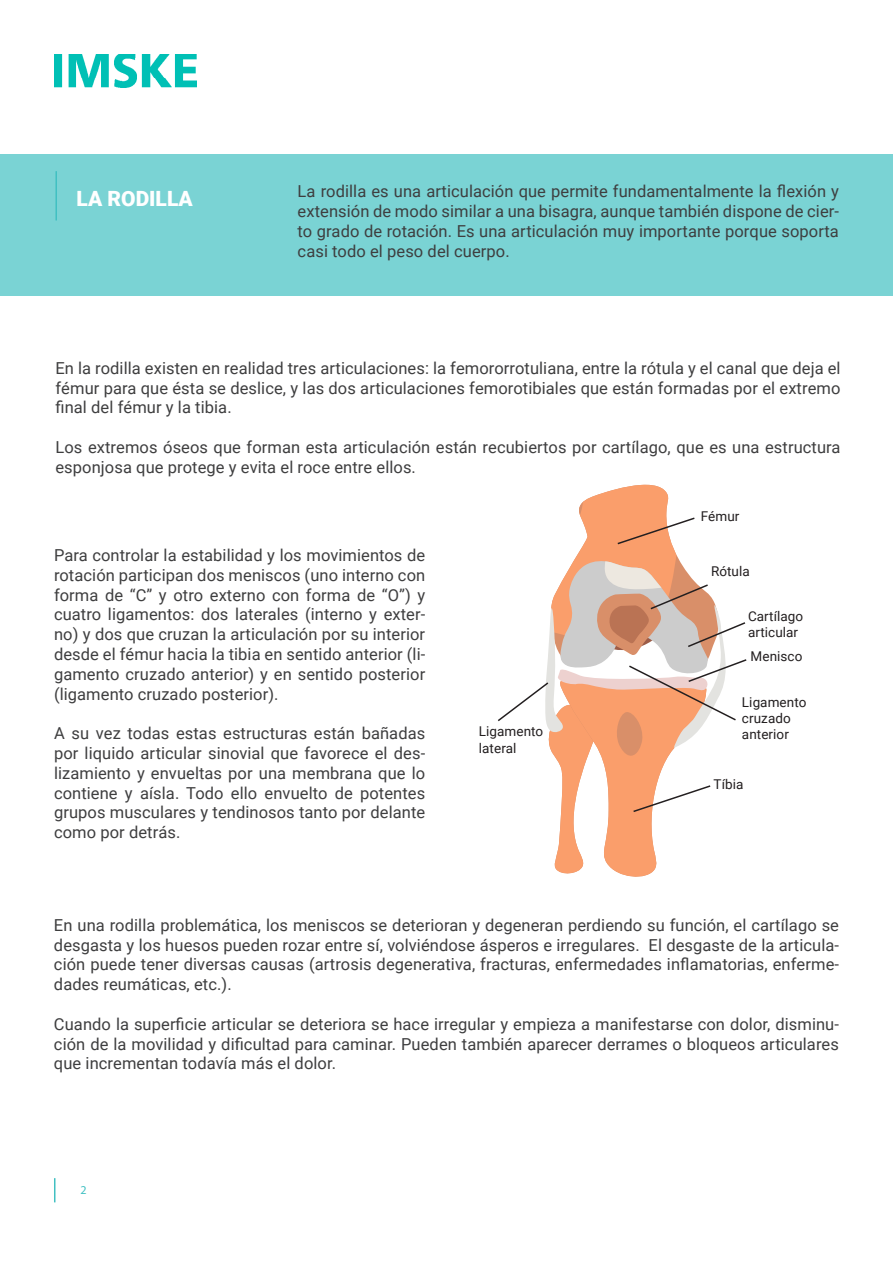
<style>
.page{position:relative;width:893px;height:1263px;background:#fff}
.page>*{position:absolute;margin:0;border:0;box-sizing:border-box;transform-origin:0 0}
.t1{font:900 21px "Roboto";color:#fff}
.t2{font:16.5px/19.8px "Roboto";letter-spacing:.005em;color:#3e3e3f;text-align:justify}
.t3{font:13.5px "Roboto";letter-spacing:.005em;color:#231f20}
.t4{font:12px "Myriad Pro";color:#41c0c2}
</style>
<div class="page">
<svg style="left:54px;top:1178px;width:1px;height:24px"></svg>
<img style="left:54px;top:54px;width:143px;height:33px">
<div style="left:0;top:155px;width:893px;height:141px;background:#7ad3d4"></div>
<hr style="left:55px;top:171px;width:2px;height:49px;background:#41c0c2">
<svg style="left:498px;top:484px;width:249px;height:393px"></svg>
<p class="t1" style="left:76px;top:184px;width:118px">LA RODILLA</p>
<p class="t2" style="left:298px;top:181px;width:543px">La rodilla es una articulación que permite fundamentalmente la flexión y extensión de modo similar a una bisagra, aunque también dispone de cier&shy;to grado de rotación. Es una articulación muy importante porque soporta casi todo el peso del cuerpo.</p>
<p class="t2" style="left:55px;top:357px;width:787px">En la rodilla existen en realidad tres articulaciones: la femororrotuliana, entre la rótula y el canal que deja el fémur para que ésta se deslice, y las dos articulaciones femorotibiales que están formadas por el extremo final del fémur y la tibia.</p>
<p class="t2" style="left:55px;top:437px;width:787px">Los extremos óseos que forman esta articulación están recubiertos por cartílago, que es una estructura esponjosa que protege y evita el roce entre ellos.</p>
<p class="t2" style="left:54px;top:545px;width:373px">Para controlar la estabilidad y los movimientos de rotación participan dos meniscos (uno interno con forma de “C” y otro externo con forma de “O”) y cuatro ligamentos: dos laterales (interno y exter&shy;no) y dos que cruzan la articulación por su interior desde el fémur hacia la tibia en sentido anterior (li&shy;gamento cruzado anterior) y en sentido posterior (ligamento cruzado posterior).</p>
<p class="t2" style="left:54px;top:723px;width:373px">A su vez todas estas estructuras están bañadas por liquido articular sinovial que favorece el des&shy;lizamiento y envueltas por una membrana que lo contiene y aísla. Todo ello envuelto de potentes grupos musculares y tendinosos tanto por delante como por detrás.</p>
<p class="t3" style="left:479px;top:722px;width:66px">Ligamento</p>
<p class="t3" style="left:479px;top:738px;width:39px">lateral</p>
<p class="t3" style="left:701px;top:507px;width:40px">Fémur</p>
<p class="t3" style="left:711px;top:562px;width:40px">Rótula</p>
<p class="t3" style="left:748px;top:606px;width:57px">Cartílago</p>
<p class="t3" style="left:748px;top:623px;width:52px">articular</p>
<p class="t3" style="left:751px;top:647px;width:53px">Menisco</p>
<p class="t3" style="left:742px;top:693px;width:66px">Ligamento</p>
<p class="t3" style="left:742px;top:709px;width:50px">cruzado</p>
<p class="t3" style="left:742px;top:725px;width:48px">anterior</p>
<p class="t3" style="left:714px;top:775px;width:31px">Tíbia</p>
<p class="t2" style="left:54px;top:914px;width:786px">En una rodilla problemática, los meniscos se deterioran y degeneran perdiendo su función, el cartílago se desgasta y los huesos pueden rozar entre sí, volviéndose ásperos e irregulares. El desgaste de la articula&shy;ción puede tener diversas causas (artrosis degenerativa, fracturas, enfermedades inflamatorias, enferme&shy;dades reumáticas, etc.).</p>
<p class="t2" style="left:54px;top:1013px;width:786px">Cuando la superficie articular se deteriora se hace irregular y empieza a manifestarse con dolor, disminu&shy;ción de la movilidad y dificultad para caminar. Pueden también aparecer derrames o bloqueos articulares que incrementan todavía más el dolor.</p>
<p class="t4" style="left:81px;top:1183px;width:8px">2</p>
</div>
